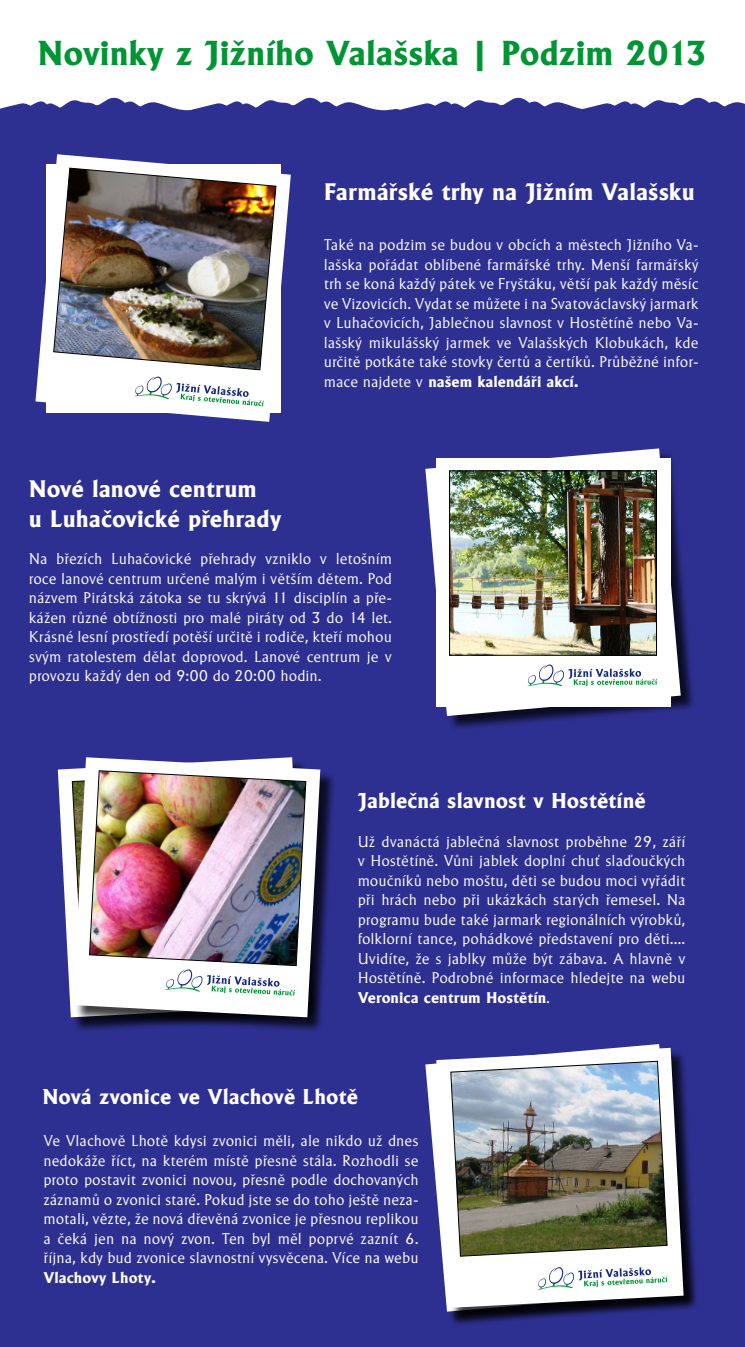
<style>
.page{position:relative;width:745px;height:1347px;background:#fff}
.page>*{position:absolute;margin:0;border:0;box-sizing:border-box;transform-origin:0 0}
.t1{font:700 36.25px "Albius TOT";color:#009534}
.t2{font:700 25px/30px "Albius TOT";color:#fff}
.t3{font:700 22.5px "Albius TOT";color:#fff}
.t4{font:300 16.25px/19.5px "Albius TOT";color:#fff;text-align:justify}
.s1{font-weight:700}
</style>
<div class="page">
<div style="left:0;top:0;width:744px;height:1346px;background:#2e3091"></div>
<svg style="left:425px;top:1044px;width:235px;height:141px"></svg>
<svg style="left:35px;top:154px;width:255px;height:268px;fill:#fff"></svg>
<img style="left:53px;top:167px;width:223px;height:203px">
<div style="left:427px;top:450px;width:268px;height:281px;background:#000;opacity:.75"></div>
<svg style="left:425px;top:448px;width:255px;height:268px"></svg>
<div style="left:435px;top:458px;width:235px;height:248px;background:#fff"></div>
<img style="left:451px;top:472px;width:203px;height:181px">
<div style="left:449px;top:470px;width:207px;height:185px;border:1px solid #000"></div>
<div style="left:438px;top:1050px;width:260px;height:273px;background:#000;opacity:.75"></div>
<svg style="left:436px;top:1047px;width:247px;height:260px;background:#c3c3d2"></svg>
<img style="left:450px;top:1060px;width:217px;height:196px">
<svg style="left:58px;top:768px;width:15px;height:249px;fill:#fff"></svg>
<div style="left:75px;top:759px;width:261px;height:274px;background:#000;opacity:.75"></div>
<svg style="left:73px;top:757px;width:247px;height:260px;background:#c6c6cd"></svg>
<img style="left:89px;top:770px;width:217px;height:196px">
<div style="left:0;top:0;width:744px;height:115px;background:#fff"></div>
<svg style="left:0;top:97px;width:744px;height:18px"></svg>
<svg style="left:164px;top:968px;width:131px;height:27px;background:#dae4e7"></svg>
<svg style="left:133px;top:375px;width:131px;height:31px;background:#dee8ea"></svg>
<svg style="left:527px;top:664px;width:129px;height:22px"></svg>
<svg style="left:537px;top:1265px;width:130px;height:25px;background:#d6e2e4"></svg>
<p class="t1" style="left:38px;top:32px;width:670px">Novinky z Jižního Valašska | Podzim 2013</p>
<p class="t2" style="left:323px;top:177px;width:372px">Farmářské trhy na Jižním Valašsku</p>
<p class="t2" style="left:29px;top:473px;width:254px">Nové lanové centrum<br>u Luhačovické přehrady</p>
<p class="t4" style="left:323px;top:235px;width:376px">Také na podzim se budou v obcích a městech Jižního Va&shy;lašska pořádat oblíbené farmářské trhy. Menší farmářský trh se koná každý pátek ve Fryštáku, větší pak každý měsíc ve Vizovicích. Vydat se můžete i na Svatováclavský jarmark v Luhačovicích, Jablečnou slavnost v Hostětíně nebo Va&shy;lašský mikulášský jarmek ve Valašských Klobukách, kde určitě potkáte také stovky čertů a čertíků. Průběžné infor&shy;mace najdete v <span class="s1">našem kalendáři akcí.</span></p>
<p class="t4" style="left:29px;top:549px;width:364px">Na březích Luhačovické přehrady vzniklo v letošním roce lanové centrum určené malým i větším dětem. Pod názvem Pirátská zátoka se tu skrývá 11 disciplín a pře&shy;kážen různé obtížnosti pro malé piráty od 3 do 14 let.<br>Krásné lesní prostředí potěší určitě i rodiče, kteří mohou svým ratolestem dělat doprovod. Lanové centrum je v provozu každý den od 9:00 do 20:00 hodin.</p>
<p class="t3" style="left:357px;top:787px;width:289px">Jablečná slavnost v Hostětíně</p>
<p class="t4" style="left:357px;top:832px;width:329px">Už dvanáctá jablečná slavnost proběhne 29, září v Hostětíně. Vůni jablek doplní chuť slaďoučkých moučníků nebo moštu, děti se budou moci vyřádit při hrách nebo při ukázkách starých řemesel. Na programu bude také jarmark regionálních výrobků, folklorní tance, pohádkové představení pro děti….<br>Uvidíte, že s jablky může být zábava. A hlavně v Hostětíně. Podrobné informace hledejte na webu <span class="s1">Veronica centrum Hostětín</span>.</p>
<p class="t3" style="left:42px;top:1083px;width:317px">Nová zvonice ve Vlachově Lhotě</p>
<p class="t4" style="left:43px;top:1131px;width:376px">Ve Vlachově Lhotě kdysi zvonici měli, ale nikdo už dnes nedokáže říct, na kterém místě přesně stála. Rozhodli se proto postavit zvonici novou, přesně podle dochovaných záznamů o zvonici staré. Pokud jste se do toho ještě neza&shy;motali, vězte, že nová dřevěná zvonice je přesnou replikou a čeká jen na nový zvon. Ten byl měl poprvé zaznít 6. října, kdy bud zvonice slavnostní vysvěcena. Více na webu <span class="s1">Vlachovy Lhoty.</span></p>
</div>
